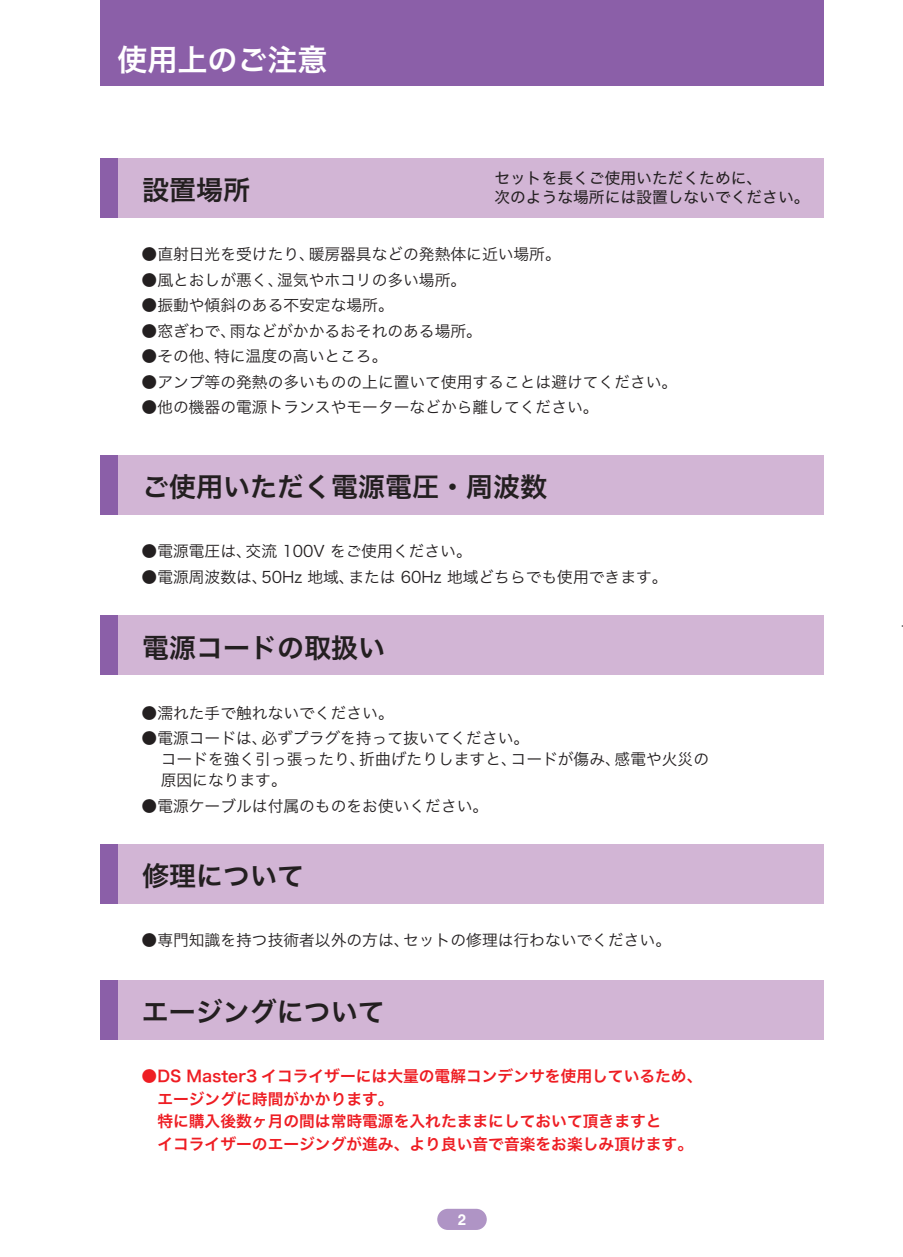
<style>
.page{position:relative;width:903px;height:1257px;background:#fff}
.page>*{position:absolute;margin:0;border:0;box-sizing:border-box;transform-origin:0 0}
.t1{font:30px "Hiragino Sans W6";color:#fff}
.t2{font:27px "Hiragino Sans W6";color:#231f20}
.t3{font:15.75px/21px "Hiragino Sans W3";color:#231f20}
.t4{font:15.75px/22.5px "Hiragino Sans W6";color:#ee1d23}
.t5{font:15.75px/19.5px "Hiragino Sans W4";color:#231f20}
.t6{font:700 15px "Helvetica";color:#fff}
</style>
<div class="page">
<div style="left:100px;top:0;width:723px;height:86px;background:#8b5fa8"></div>
<div style="left:437px;top:1208px;width:50px;height:21px;background:#af94c5;border-radius:11px"></div>
<div style="left:100px;top:158px;width:723px;height:60px;background:#d2b5d5"></div>
<div style="left:100px;top:455px;width:723px;height:60px;background:#d2b5d5"></div>
<div style="left:100px;top:844px;width:723px;height:59px;background:#d2b5d5"></div>
<div style="left:100px;top:615px;width:723px;height:60px;background:#d2b5d5"></div>
<div style="left:100px;top:980px;width:723px;height:59px;background:#d2b5d5"></div>
<div style="left:100px;top:158px;width:18px;height:60px;background:#8b5fa8"></div>
<div style="left:100px;top:455px;width:18px;height:60px;background:#8b5fa8"></div>
<div style="left:100px;top:615px;width:18px;height:60px;background:#8b5fa8"></div>
<div style="left:100px;top:844px;width:18px;height:59px;background:#8b5fa8"></div>
<div style="left:100px;top:980px;width:18px;height:59px;background:#8b5fa8"></div>
<h1 class="t1" style="left:117px;top:32px;width:211px">使用上のご注意</h1>
<h2 class="t2" style="left:142px;top:165px;width:109px">設置場所</h2>
<p class="t5" style="left:494px;top:167px;width:317px">セットを長くご使用いただくために、<br>次のような場所には設置しないでください。</p>
<p class="t3" style="left:142px;top:242px;width:420px">●直射日光を受けたり、暖房器具などの発熱体に近い場所。</p>
<p class="t3" style="left:142px;top:268px;width:326px">●風とおしが悪く、湿気やホコリの多い場所。</p>
<p class="t3" style="left:142px;top:293px;width:253px">●振動や傾斜のある不安定な場所。</p>
<p class="t3" style="left:142px;top:319px;width:342px">●窓ぎわで、雨などがかかるおそれのある場所。</p>
<p class="t3" style="left:142px;top:344px;width:247px">●その他、特に温度の高いところ。</p>
<p class="t3" style="left:142px;top:370px;width:537px">●アンプ等の発熱の多いものの上に置いて使用することは避けてください。</p>
<p class="t3" style="left:142px;top:395px;width:458px">●他の機器の電源トランスやモーターなどから離してください。</p>
<h2 class="t2" style="left:142px;top:463px;width:406px">ご使用いただく電源電圧・周波数</h2>
<p class="t3" style="left:142px;top:540px;width:332px">●電源電圧は、交流 100V をご使用ください。</p>
<p class="t3" style="left:142px;top:565px;width:527px">●電源周波数は、50Hz 地域、または 60Hz 地域どちらでも使用できます。</p>
<h2 class="t2" style="left:142px;top:623px;width:244px">電源コードの取扱い</h2>
<p class="t3" style="left:142px;top:701px;width:253px">●濡れた手で触れないでください。</p>
<p class="t3" style="left:161px;top:726px;width:550px;text-indent:-19px">●電源コードは、必ずプラグを持って抜いてください。<br>コードを強く引っ張ったり、折曲げたりしますと、コードが傷み、感電や火災の原因になります。</p>
<p class="t3" style="left:142px;top:794px;width:348px">●電源ケーブルは付属のものをお使いください。</p>
<h2 class="t2" style="left:142px;top:851px;width:163px">修理について</h2>
<p class="t3" style="left:142px;top:928px;width:531px">●専門知識を持つ技術者以外の方は、セットの修理は行わないでください。</p>
<h2 class="t2" style="left:142px;top:987px;width:244px">エージングについて</h2>
<p class="t4" style="left:157px;top:1064px;width:546px;text-indent:-16px">●DS Master3 イコライザーには大量の電解コンデンサを使用しているため、エージングに時間がかかります。<br>特に購入後数ヶ月の間は常時電源を入れたままにしておいて頂きますと<br>イコライザーのエージングが進み、より良い音で音楽をお楽しみ頂けます。</p>
<p class="t6" style="left:458px;top:1210px;width:10px">2</p>
</div>
